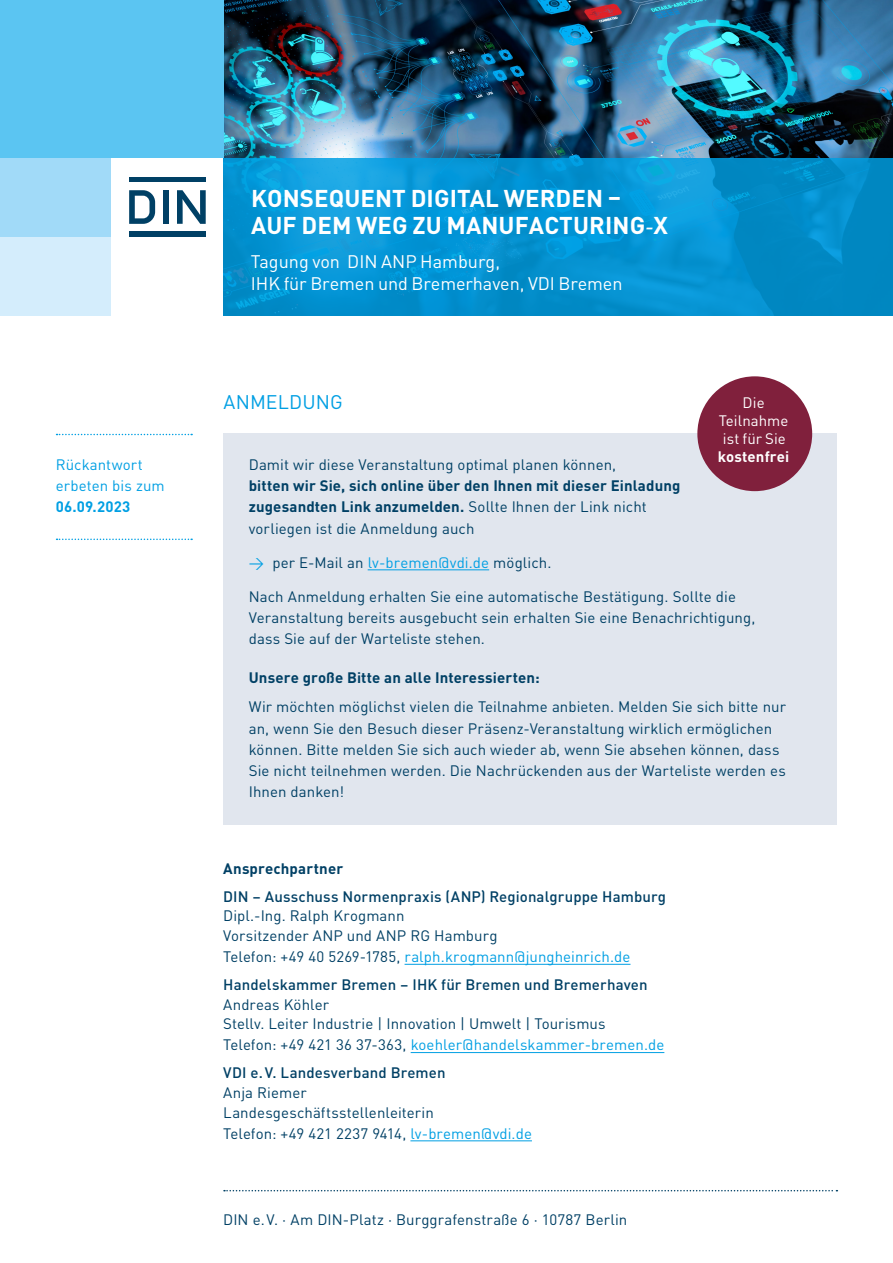
<style>
.page{position:relative;width:893px;height:1263px;background:#fff}
.page>*{position:absolute;margin:0;border:0;box-sizing:border-box;transform-origin:0 0}
.t1{font:700 24px/27px "DINOT";letter-spacing:.005em;color:#fff}
.t2{font:19.5px "DINOT";letter-spacing:.005em;color:#009fe3}
.t3{font:18px/22.5px "DINOT";letter-spacing:-.005em;color:#fff}
.t4{font:15px/21.3px "DINOT";letter-spacing:.005em;color:#004065}
.t5{font:700 15px/21.3px "DINOT";letter-spacing:.005em;color:#004065}
.t6{font:500 15px/28px "DINOT";letter-spacing:.005em;color:#004065}
.t7{font:15px/28px "DINOT";letter-spacing:.005em;color:#009fe3}
.t8{font:15px/18px "DINOT";letter-spacing:.005em;color:#fff;text-align:center}
.t9{font:700 15px "DINOT";letter-spacing:.005em;color:#fff}
.t10{font:700 15px "DINOT";letter-spacing:.015em;color:#009fe3}
.s1{font-family:"Minion Pro"}
.s2{font-weight:400}
.s3{color:#009fe3}
.s4{font-weight:400;color:#009fe3}
.s5{color:#004065}
.s6{font-weight:500;color:#004065}
</style>
<div class="page">
<img style="left:223px;top:0;width:670px;height:158px">
<div style="left:223px;top:434px;width:614px;height:391px;background:#e1e6ee"></div>
<div style="left:0;top:158px;width:112px;height:79px;background:#a1daf8"></div>
<div style="left:0;top:237px;width:112px;height:79px;background:#d4edfc"></div>
<div style="left:0;top:0;width:223px;height:158px;background:#5bc5f2"></div>
<svg style="left:223px;top:158px;width:670px;height:158px;background:#0593d1"></svg>
<svg style="left:129px;top:190px;width:26px;height:34px"></svg>
<div style="left:129px;top:177px;width:77px;height:5px;background:#004065"></div>
<div style="left:163px;top:190px;width:5px;height:34px;background:#004065"></div>
<svg style="left:177px;top:190px;width:29px;height:34px"></svg>
<div style="left:129px;top:232px;width:77px;height:5px;background:#004065"></div>
<hr style="left:368px;top:569px;width:121px;height:1px;background:#009fe3">
<div style="left:697px;top:376px;width:115px;height:115px;background:#80203c;border-radius:50%"></div>
<hr style="left:405px;top:964px;width:225px;height:1px;background:#009fe3">
<hr style="left:411px;top:1052px;width:253px;height:1px;background:#009fe3">
<hr style="left:410px;top:1140px;width:122px;height:1px;background:#009fe3">
<svg style="left:57px;top:434px;width:135px;height:1px"></svg>
<svg style="left:57px;top:539px;width:135px;height:1px"></svg>
<svg style="left:224px;top:1190px;width:613px;height:1px"></svg>
<p class="t7" style="left:56px;top:453px;width:110px;line-height:21.3px">Rückantwort erbeten bis zum</p>
<p class="t10" style="left:56px;top:495px;width:76px">06.09.2023</p>
<h1 class="t1" style="left:251px;top:183px;width:418px">KONSEQUENT DIGITAL WERDEN –<br>AUF DEM WEG ZU MANUFACTURING<span class="s1">-</span>X</h1>
<p class="t3" style="left:251px;top:248px;width:373px">Tagung von DIN ANP Hamburg,<br>IHK für Bremen und Bremerhaven, VDI Bremen</p>
<h2 class="t2" style="left:223px;top:387px;width:121px">ANMELDUNG</h2>
<p class="t8" style="left:719px;top:392px;width:71px">Die<br>Teilnahme ist für Sie</p>
<p class="t9" style="left:718px;top:444px;width:73px">kostenfrei</p>
<p class="t4" style="left:249px;top:453px;width:369px">Damit wir diese Veranstaltung optimal planen können,</p>
<p class="t5" style="left:249px;top:474px;width:433px">bitten wir Sie, sich online über den Ihnen mit dieser Einladung zugesandten Link anzumelden. <span class="s2">Sollte Ihnen der Link nicht vorliegen ist die Anmeldung auch</span></p>
<p class="t4" style="left:249px;top:550px;width:304px"><span class="s3">→</span> per E-Mail an <span class="s3">lv-bremen@vdi.de</span> möglich.</p>
<p class="t4" style="left:249px;top:584px;width:508px">Nach Anmeldung erhalten Sie eine automatische Bestätigung. Sollte die<br>Veranstaltung bereits ausgebucht sein erhalten Sie eine Benachrichtigung, dass Sie auf der Warteliste stehen.</p>
<p class="t5" style="left:249px;top:665px;width:293px">Unsere große Bitte an alle Interessierten:</p>
<p class="t4" style="left:249px;top:695px;width:539px">Wir möchten möglichst vielen die Teilnahme anbieten. Melden Sie sich bitte nur an, wenn Sie den Besuch dieser Präsenz-Veranstaltung wirklich ermöglichen können. Bitte melden Sie sich auch wieder ab, wenn Sie absehen können, dass Sie nicht teilnehmen werden. Die Nachrückenden aus der Warteliste werden es Ihnen danken!</p>
<p class="t5" style="left:223px;top:856px;width:121px">Ansprechpartner</p>
<p class="t6" style="left:223px;top:881px;width:444px">DIN – Ausschuss Normenpraxis (ANP) Regionalgruppe Hamburg</p>
<p class="t4" style="left:223px;top:905px;width:276px;line-height:19.5px">Dipl.-Ing. Ralph Krogmann<br>Vorsitzender ANP und ANP RG Hamburg</p>
<p class="t6" style="left:223px;top:941px;width:426px"><span class="s2">Telefon: +49 40 5269-1785,</span> <span class="s4">ralph.krogmann@jungheinrich.de<br></span>Handelskammer Bremen – IHK für Bremen und Bremerhaven</p>
<p class="t4" style="left:223px;top:993px;width:384px;line-height:19.5px">Andreas Köhler<br>Stellv. Leiter Industrie | Innovation | Umwelt | Tourismus</p>
<p class="t7" style="left:223px;top:1030px;width:443px"><span class="s5">Telefon: +49 421 36 37-363,</span> koehler@handelskammer-bremen.de<br><span class="s6">VDI e.V. Landesverband Bremen</span></p>
<p class="t4" style="left:223px;top:1081px;width:212px;line-height:19.5px">Anja Riemer<br>Landesgeschäftsstellenleiterin</p>
<p class="t4" style="left:223px;top:1121px;width:310px">Telefon: +49 421 2237 9414, <span class="s3">lv-bremen@vdi.de</span></p>
<p class="t4" style="left:223px;top:1207px;width:406px">DIN e.V. · Am DIN-Platz · Burggrafenstraße 6 · 10787 Berlin</p>
</div>
